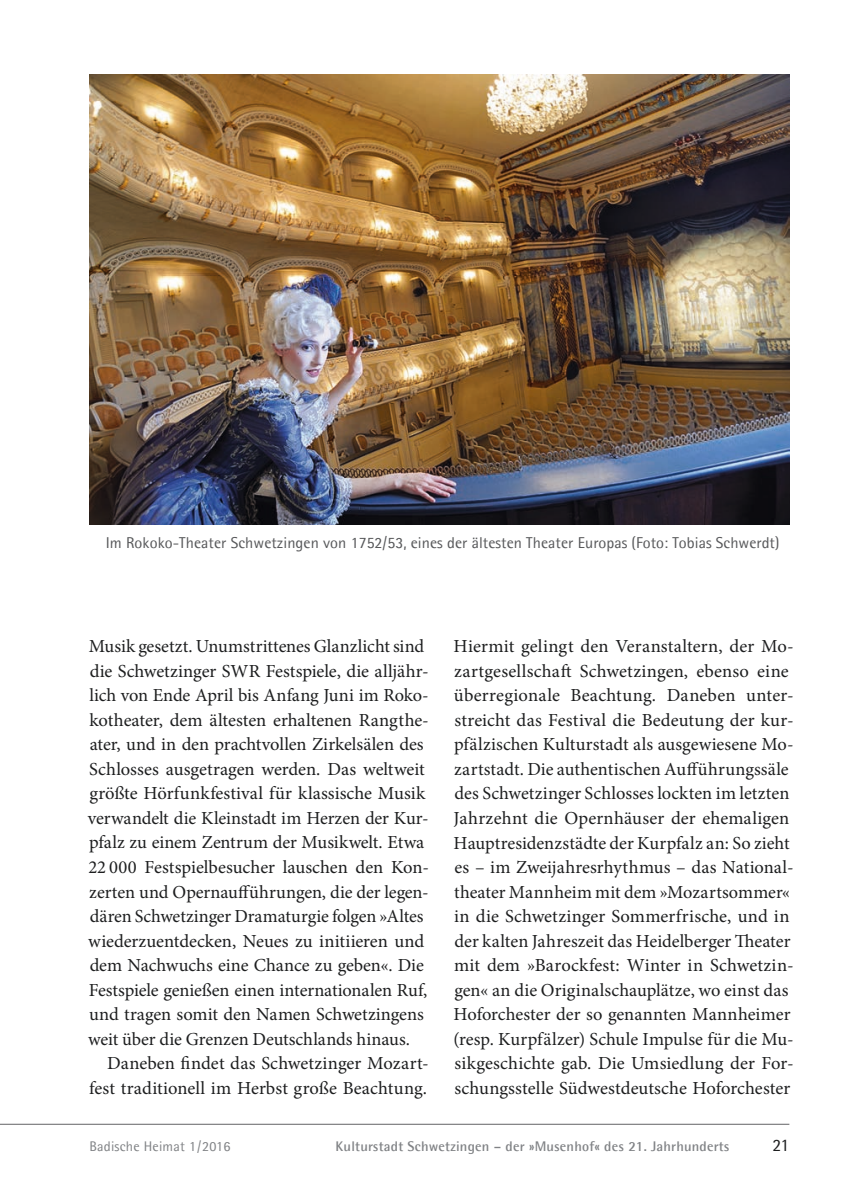
<style>
.page{position:relative;width:844px;height:1191px;background:#fff}
.page>*{position:absolute;margin:0;border:0;box-sizing:border-box;transform-origin:0 0}
.t1{font:18.38px/24.5px "Minion Pro";color:#1d1e1f}
.t2{font:17.5px "Agfa Rotis Semisans";color:#1d1e1f}
.t3{font:15.75px "Agfa Rotis Semisans";letter-spacing:.005em;color:#57585a}
.t4{font:700 14px "Agfa Rotis Semisans";letter-spacing:.015em;color:#808285}
.t5{font:14px "Agfa Rotis Semisans";letter-spacing:.015em;color:#808285}
</style>
<div class="page">
<hr style="left:0;top:1124px;width:789px;height:1px;background:#636366">
<img style="left:89px;top:74px;width:700px;height:451px">
<p class="t3" style="left:106px;top:533px;width:675px">Im Rokoko-Theater Schwetzingen von 1752/53, eines der ältesten Theater Europas (Foto: Tobias Schwerdt)</p>
<p class="t1" style="left:89px;top:636px;width:337px">Musik gesetzt. Unumstrittenes Glanzlicht sind</p>
<p class="t1" style="left:90px;top:660px;width:340px">die Schwetzinger SWR Festspiele, die alljähr-</p>
<p class="t1" style="left:89px;top:685px;width:341px">lich von Ende April bis Anfang Juni im Roko-</p>
<p class="t1" style="left:89px;top:709px;width:341px">kotheater, dem ältesten erhaltenen Rangthe-</p>
<p class="t1" style="left:90px;top:734px;width:335px">ater, und in den prachtvollen Zirkelsälen des</p>
<p class="t1" style="left:89px;top:758px;width:337px">Schlosses ausgetragen werden. Das weltweit</p>
<p class="t1" style="left:89px;top:783px;width:337px">größte Hörfunkfestival für klassische Musik</p>
<p class="t1" style="left:88px;top:807px;width:342px">verwandelt die Kleinstadt im Herzen der Kur-</p>
<p class="t1" style="left:89px;top:832px;width:336px">pfalz zu einem Zentrum der Musikwelt. Etwa</p>
<p class="t1" style="left:88px;top:856px;width:342px">22 000 Festspielbesucher lauschen den Kon-</p>
<p class="t1" style="left:89px;top:881px;width:341px">zerten und Opernaufführungen, die der legen-</p>
<p class="t1" style="left:90px;top:905px;width:335px">dären Schwetzinger Dramaturgie folgen »Altes</p>
<p class="t1" style="left:88px;top:930px;width:337px">wiederzuentdecken, Neues zu initiieren und</p>
<p class="t1" style="left:90px;top:954px;width:335px">dem Nachwuchs eine Chance zu geben«. Die</p>
<p class="t1" style="left:89px;top:979px;width:340px">Festspiele genießen einen internationalen Ruf,</p>
<p class="t1" style="left:89px;top:1003px;width:336px">und tragen somit den Namen Schwetzingens</p>
<p class="t1" style="left:88px;top:1028px;width:323px">weit über die Grenzen Deutschlands hinaus.</p>
<p class="t1" style="left:107px;top:1052px;width:323px">Daneben findet das Schwetzinger Mozart-</p>
<p class="t1" style="left:89px;top:1077px;width:339px">fest traditionell im Herbst große Beachtung.</p>
<p class="t1" style="left:453px;top:636px;width:342px">Hiermit gelingt den Veranstaltern, der Mo&shy;zartgesellschaft Schwetzingen, ebenso eine überregionale Beachtung. Daneben unter&shy;streicht das Festival die Bedeutung der kur&shy;pfälzischen Kulturstadt als ausgewiesene Mo&shy;zartstadt. Die authentischen Aufführungssäle des Schwetzinger Schlosses lockten im letzten Jahrzehnt die Opernhäuser der ehemaligen Hauptresidenzstädte der Kurpfalz an: So zieht es – im Zweijahresrhythmus – das National&shy;theater Mannheim mit dem »Mozartsommer« in die Schwetzinger Sommerfrische, und in der kalten Jahreszeit das Heidelberger Theater mit dem »Barockfest: Winter in Schwetzin&shy;gen« an die Originalschauplätze, wo einst das Hoforchester der so genannten Mannheimer (resp. Kurpfälzer) Schule Impulse für die Mu&shy;sikgeschichte gab. Die Umsiedlung der For&shy;schungsstelle Südwestdeutsche Hoforchester</p>
<p class="t5" style="left:89px;top:1137px;width:142px">Badische Heimat 1 / 2016</p>
<p class="t4" style="left:335px;top:1137px;width:395px">Kulturstadt Schwetzingen – der »Musenhof« des 21. Jahrhunderts</p>
<p class="t2" style="left:772px;top:1134px;width:18px">21</p>
</div>
